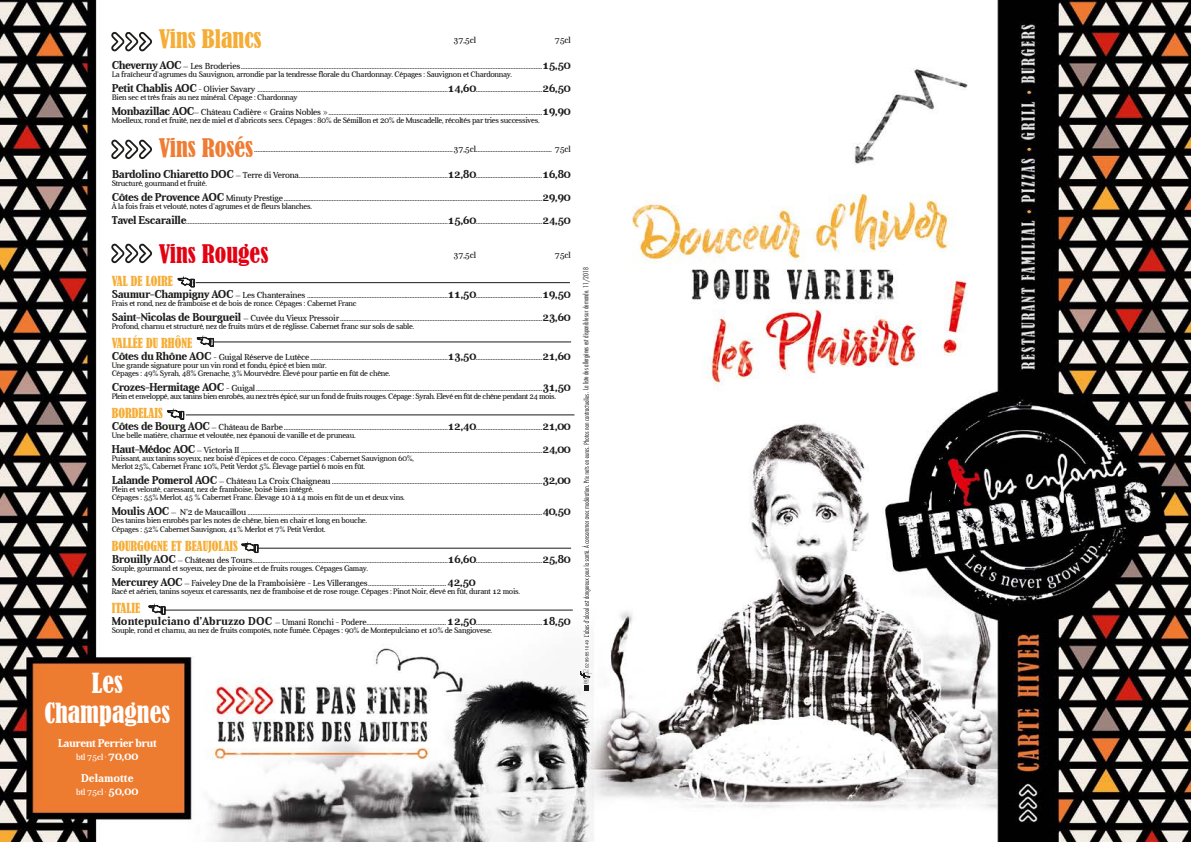
<style>
.page{position:relative;width:1191px;height:842px;background:#fff}
.page>*{position:absolute;margin:0;border:0;box-sizing:border-box;transform-origin:0 0}
.t1{font:condensed 26px/30px "Bernard";color:#fff;text-align:center}
.t2{font:condensed 24px "Bernard";color:#f5ad35}
.t3{font:condensed 24px "Bernard";color:#e30212}
.t4{font:condensed 24px "Bernard";color:#ef7c32}
.t5{font:condensed 13px "Bernard";color:#f5ad35;scale:.95 1}
.t6{font:700 11.5px "Aver";letter-spacing:-.04em;color:#fff}
.t7{font:700 11.5px "Aver";color:#fff}
.t8{font:8.8px "Aver";letter-spacing:-.02em;color:#1c1c1b}
.t9{font:8.8px "Aver";letter-spacing:-.02em;color:#fff}
.t10{font:8px/8px "Aver";letter-spacing:-.03em;color:#1c1c1b}
.t11{font:8px "Aver";letter-spacing:-.05em;color:#1c1c1b}
.t12{font:300 condensed 7px "Futura";color:#1c1c1b}
.s1{font-weight:700;font-size:11.5px}
.s2{font-size:8.8px}
</style>
<div class="page">
<img style="left:0;top:0;width:1191px;height:842px">
<svg style="left:580px;top:394px;width:12px;height:297px"></svg>
<svg style="left:111px;top:32px;width:41px;height:20px"></svg>
<svg style="left:111px;top:139px;width:41px;height:20px"></svg>
<svg style="left:111px;top:243px;width:41px;height:20px"></svg>
<svg style="left:148px;top:603px;width:18px;height:17px"></svg>
<hr style="left:166px;top:610px;width:407px;height:1px;background:#1c1c1b">
<svg style="left:241px;top:541px;width:18px;height:17px"></svg>
<hr style="left:258px;top:548px;width:313px;height:1px;background:#1c1c1b">
<svg style="left:167px;top:408px;width:17px;height:17px"></svg>
<hr style="left:186px;top:414px;width:388px;height:1px;background:#1c1c1b">
<svg style="left:197px;top:335px;width:17px;height:17px"></svg>
<hr style="left:213px;top:341px;width:358px;height:1px;background:#1c1c1b">
<svg style="left:177px;top:275px;width:18px;height:18px"></svg>
<hr style="left:196px;top:282px;width:374px;height:1px;background:#1c1c1b">
<h2 class="t2" style="left:159px;top:25px;width:104px">Vins Blancs</h2>
<p class="t8" style="left:453px;top:36px;width:24px">37,5cl</p>
<p class="t8" style="left:555px;top:36px;width:18px">75cl</p>
<p class="t8" style="left:112px;top:62px;width:461px"><span class="s1">Cheverny AOC</span> – Les Broderies......................................................................................................................................................................................<span class="s1">15,50</span></p>
<p class="t10" style="left:112px;top:71px;width:402px">La fraîcheur d’agrumes du Sauvignon, arrondie par la tendresse florale du Chardonnay. Cépages : Sauvignon et Chardonnay.</p>
<p class="t8" style="left:112px;top:85px;width:461px"><span class="s1">Petit Chablis AOC</span> - Olivier Savary ...................................................................................................................<span class="s1">14,60</span>........................................<span class="s1">26,50</span></p>
<p class="t10" style="left:112px;top:94px;width:187px">Bien sec et très frais au nez minéral. Cépage : Chardonnay</p>
<p class="t8" style="left:112px;top:108px;width:461px"><span class="s1">Monbazillac AOC</span>– Château Cadière « Grains Nobles ».................................................................................................................................<span class="s1">19,90</span></p>
<p class="t10" style="left:112px;top:117px;width:429px">Moelleux, rond et fruité, nez de miel et d’abricots secs. Cépages : 80% de Sémillon et 20% de Muscadelle, récoltés par tries successives.</p>
<h2 class="t4" style="left:159px;top:134px;width:96px">Vins Rosés</h2>
<p class="t8" style="left:254px;top:145px;width:318px">........................................................................................................................37,5cl.............................................. 75cl</p>
<p class="t8" style="left:112px;top:171px;width:461px"><span class="s1">Bardolino Chiaretto DOC</span> – Terre di Verona..........................................................................................<span class="s1">12,80</span>........................................<span class="s1">16,80</span></p>
<p class="t10" style="left:112px;top:180px;width:97px">Structuré, gourmand et fruité.</p>
<p class="t8" style="left:112px;top:194px;width:461px"><span class="s1">Côtes de Provence AOC</span> Minuty Prestige............................................................................................................................................................<span class="s1">29,90</span></p>
<p class="t10" style="left:112px;top:203px;width:202px">À la fois frais et velouté, notes d’agrumes et de fleurs blanches.</p>
<p class="t8" style="left:112px;top:217px;width:461px"><span class="s1">Tavel Escaraille</span>..............................................................................................................................................................<span class="s1">15,60</span>........................................<span class="s1">24,50</span></p>
<h2 class="t3" style="left:159px;top:240px;width:111px">Vins Rouges</h2>
<p class="t8" style="left:453px;top:251px;width:24px">37,5cl</p>
<p class="t8" style="left:555px;top:251px;width:18px">75cl</p>
<h3 class="t5" style="left:112px;top:274px;width:66px">VAL DE LOIRE</h3>
<p class="t8" style="left:112px;top:291px;width:461px"><span class="s1">Saumur-Champigny AOC</span> – Les Chanteraines .....................................................................................<span class="s1">11,50</span>........................................<span class="s1">19,50</span></p>
<p class="t10" style="left:112px;top:300px;width:246px">Frais et rond, nez de framboise et de bois de ronce. Cépages : Cabernet Franc</p>
<p class="t8" style="left:112px;top:314px;width:461px"><span class="s1">Saint-Nicolas de Bourgueil</span> – Cuvée du Vieux Pressoir..........................................................................................................................<span class="s1">23,60</span></p>
<p class="t10" style="left:112px;top:323px;width:304px">Profond, charnu et structuré, nez de fruits mûrs et de réglisse. Cabernet franc sur sols de sable.</p>
<h3 class="t5" style="left:112px;top:336px;width:86px">VALLÉE DU RHÔNE</h3>
<p class="t8" style="left:112px;top:353px;width:461px"><span class="s1">Côtes du Rhône AOC</span> - Guigal Réserve de Lutèce...................................................................................<span class="s1">13,50</span>........................................<span class="s1">21,60</span></p>
<p class="t10" style="left:112px;top:362px;width:280px">Une grande signature pour un vin rond et fondu, épicé et bien mûr.<br>Cépages : 49% Syrah, 48% Grenache, 3% Mourvèdre. Élevé pour partie en fût de chêne.</p>
<p class="t8" style="left:112px;top:384px;width:461px"><span class="s1">Crozes-Hermitage AOC</span> - Guigal.............................................................................................................................................................................<span class="s1">31,50</span></p>
<p class="t11" style="left:112px;top:392px;width:446px">Plein et enveloppé, aux tanins bien enrobés, au nez très épicé, sur un fond de fruits rouges. Cépage : Syrah. Elevé en fût de chêne pendant 24 mois.</p>
<h3 class="t5" style="left:112px;top:406px;width:55px">BORDELAIS</h3>
<p class="t8" style="left:112px;top:423px;width:461px"><span class="s1">Côtes de Bourg AOC</span> – Château de Barbe...................................................................................................<span class="s1">12,40</span>........................................<span class="s1">21,00</span></p>
<p class="t10" style="left:112px;top:432px;width:246px">Une belle matière, charnue et veloutée, nez épanoui de vanille et de pruneau.</p>
<p class="t8" style="left:112px;top:446px;width:461px"><span class="s1">Haut-Médoc AOC</span> – Victoria II ......................................................................................................................................................................................<span class="s1">24,00</span></p>
<p class="t10" style="left:112px;top:455px;width:304px">Puissant, aux tanins soyeux, nez boisé d’épices et de coco. Cépages : Cabernet Sauvignon 60%,<br>Merlot 25%, Cabernet Franc 10%, Petit Verdot 5%. Élevage partiel 6 mois en fût.</p>
<p class="t8" style="left:112px;top:477px;width:461px"><span class="s1">Lalande Pomerol AOC</span> – Château La Croix Chaigneau...............................................................................................................................<span class="s1">32,00</span></p>
<p class="t10" style="left:112px;top:486px;width:295px">Plein et velouté, caressant, nez de framboise, boisé bien intégré.<br>Cépages : 55% Merlot, 45 % Cabernet Franc. Élevage 10 à 14 mois en fût de un et deux vins.</p>
<p class="t8" style="left:112px;top:508px;width:461px"><span class="s1">Moulis AOC</span> – N°2 de Maucaillou..................................................................................................................................................................................<span class="s1">40,50</span></p>
<p class="t10" style="left:112px;top:516px;width:257px;line-height:9px">Des tanins bien enrobés par les notes de chêne, bien en chair et long en bouche.<br>Cépages : 52% Cabernet Sauvignon, 41% Merlot et 7% Petit Verdot<span class="s2">.</span></p>
<h3 class="t5" style="left:112px;top:539px;width:134px">BOURGOGNE ET BEAUJOLAIS</h3>
<p class="t8" style="left:112px;top:556px;width:461px"><span class="s1">Brouilly AOC</span> – Château des Tours......................................................................................................................<span class="s1">16,60</span>........................................<span class="s1">25,80</span></p>
<p class="t10" style="left:112px;top:565px;width:258px">Souple, gourmand et soyeux, nez de pivoine et de fruits rouges. Cépages Gamay.</p>
<p class="t8" style="left:112px;top:579px;width:366px"><span class="s1">Mercurey AOC</span> – Faiveley Dne de la Framboisière - Les Villeranges...............................................<span class="s1">42,50</span></p>
<p class="t10" style="left:112px;top:588px;width:410px">Racé et aérien, tanins soyeux et caressants, nez de framboise et de rose rouge. Cépages : Pinot Noir, élevé en fût, durant 12 mois.</p>
<h3 class="t5" style="left:112px;top:601px;width:32px">ITALIE</h3>
<p class="t8" style="left:112px;top:618px;width:461px"><span class="s1">Montepulciano d’Abruzzo DOC</span> – Umani Ronchi - Podere................................................<span class="s1">12,50</span>........................................<span class="s1">18,50</span></p>
<p class="t10" style="left:112px;top:627px;width:382px">Souple, rond et charnu, au nez de fruits compotés, note fumée. Cépages : 90% de Montepulciano et 10% de Sangiovese.</p>
<p class="t12" style="left:581px;top:393px;width:128px;rotate:-90deg">. La liste des allergènes est disponible sur demande. 11/2018</p>
<h1 class="t1" style="left:45px;top:668px;width:127px">Les<br>Champagnes</h1>
<h3 class="t6" style="left:58px;top:736px;width:101px">Laurent Perrier brut</h3>
<p class="t9" style="left:76px;top:752px;width:64px">btl 75cl • <span class="s1">70,00</span></p>
<h3 class="t7" style="left:81px;top:771px;width:54px">Delamotte</h3>
<p class="t9" style="left:76px;top:787px;width:64px">btl 75cl • <span class="s1">50,00</span></p>
</div>
